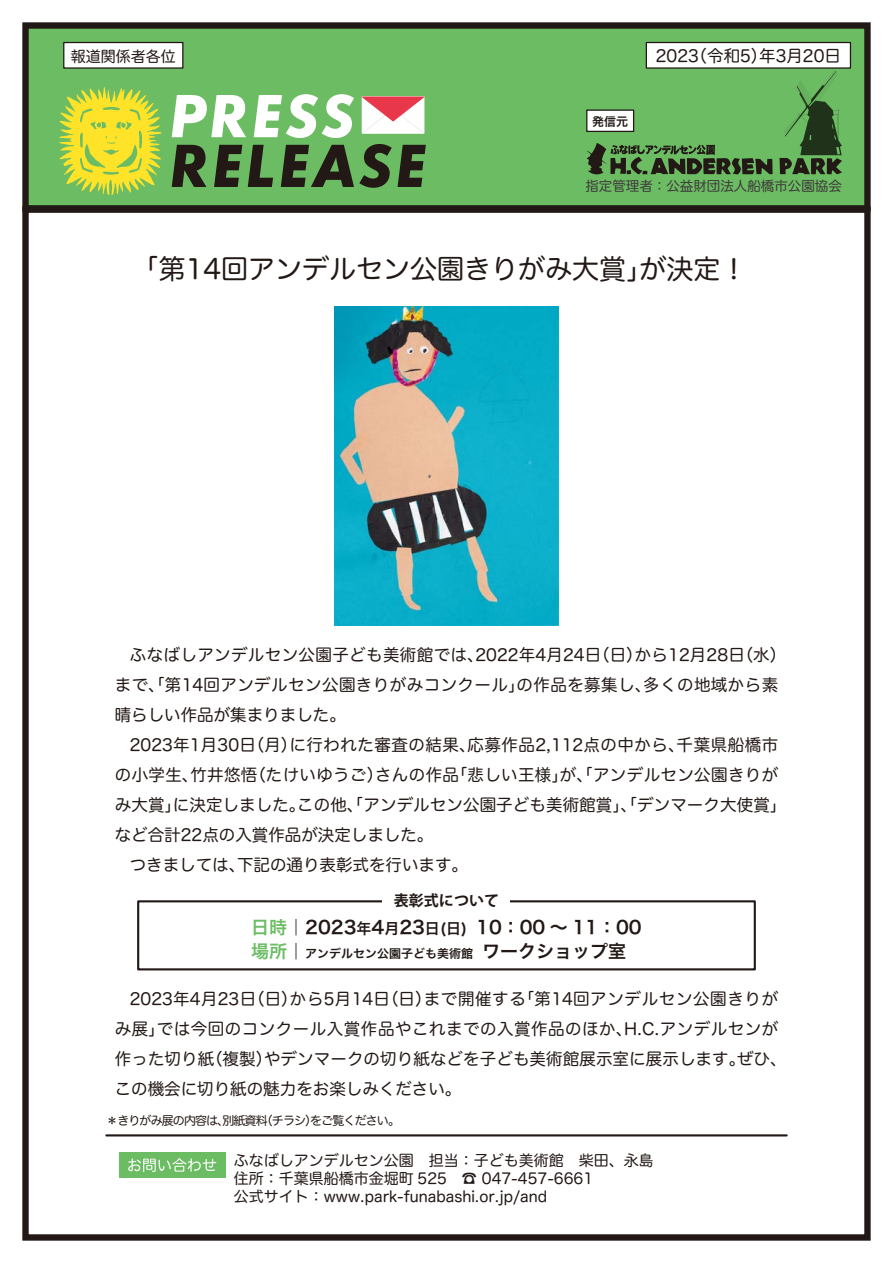
<style>
.page{position:relative;width:893px;height:1263px;background:#fff}
.page>*{position:absolute;margin:0;border:0;box-sizing:border-box;transform-origin:0 0}
.t1{font:27px "Hira Maru Pro W4";color:#221815}
.t2{font:18px "Hira Kaku Pro W6";color:#221815}
.t3{font:16.5px/30px "Hira Maru Pro W4";letter-spacing:.015em;color:#221815}
.t4{font:15px/18px "Hira Maru Pro W4";color:#221815}
.t5{font:700 15px "Koz Go Pr 6 N";color:#221815}
.t6{font:13.5px "Hira Maru Pro W4";color:#3e3a39}
.t7{font:12px "Hira Maru Pro W4";letter-spacing:-.075em;color:#221815}
.t8{font:12px "Hira Kaku Pro W6";color:#221815}
.t9{font:12px "Hiragino Sans W6";color:#221815}
.s1{color:#6cbc64}
.s2{font-size:15px}
.s3{font-size:18px;color:#6cbc64}
.s4{font-size:18px}
</style>
<div class="page">
<div style="left:26px;top:26px;width:841px;height:182px;background:#6cbc64"></div>
<div style="left:22px;top:206px;width:849px;height:1035px;border:6px solid #221815"></div>
<div style="left:22px;top:22px;width:849px;height:190px;border:6px solid #221815"></div>
<hr style="left:106px;top:1134px;width:681px;height:2px;background:#221815">
<div style="left:119px;top:1152px;width:106px;height:26px;background:#6cbc64"></div>
<svg style="left:128px;top:1158px;width:88px;height:14px"></svg>
<img style="left:334px;top:306px;width:225px;height:319px">
<div style="left:137px;top:900px;width:619px;height:70px;border:2px solid #221815"></div>
<div style="left:383px;top:895px;width:127px;height:13px;background:#fff"></div>
<div style="left:63px;top:42px;width:120px;height:27px;background:#fff;border:1px solid #221815"></div>
<svg style="left:587px;top:143px;width:186px;height:31px"></svg>
<svg style="left:779px;top:70px;width:63px;height:104px"></svg>
<div style="left:586px;top:109px;width:48px;height:23px;background:#fff;border:1px solid #221815"></div>
<svg style="left:60px;top:87px;width:102px;height:108px"></svg>
<svg style="left:362px;top:96px;width:62px;height:38px;background:#f5b9bf"></svg>
<svg style="left:172px;top:95px;width:74px;height:42px"></svg>
<svg style="left:254px;top:94px;width:100px;height:44px"></svg>
<svg style="left:172px;top:145px;width:34px;height:42px"></svg>
<svg style="left:214px;top:145px;width:28px;height:42px"></svg>
<svg style="left:248px;top:145px;width:25px;height:42px"></svg>
<svg style="left:281px;top:144px;width:111px;height:44px"></svg>
<svg style="left:398px;top:145px;width:28px;height:42px"></svg>
<div style="left:646px;top:42px;width:205px;height:27px;background:#fff;border:1px solid #221815"></div>
<p class="t4" style="left:71px;top:46px;width:107px">報道関係者各位</p>
<p class="t9" style="left:592px;top:111px;width:37px">発信元</p>
<p class="t3" style="left:656px;top:39px;width:187px">2023（令和5）年3月20日</p>
<p class="t6" style="left:585px;top:174px;width:258px">指定管理者：公益財団法人船橋市公園協会</p>
<h1 class="t1" style="left:132px;top:245px;width:617px">「第14回アンデルセン公園きりがみ大賞」が決定！</h1>
<p class="t3" style="left:115px;top:639px;width:673px;text-indent:15px">ふなばしアンデルセン公園子ども美術館では、2022年4月24日（日）から12月28日（水）まで、「第14回アンデルセン公園きりがみコンクール」の作品を募集し、多くの地域から素晴らしい作品が集まりました。</p>
<p class="t3" style="left:130px;top:729px;width:650px">2023年1月30日（月）に行われた審査の結果、応募作品2,112点の中から、千葉県船橋市</p>
<p class="t3" style="left:115px;top:759px;width:665px">の小学生、竹井悠悟（たけいゆうご）さんの作品「悲しい王様」が、「アンデルセン公園きりが</p>
<p class="t3" style="left:115px;top:789px;width:673px">み大賞」に決定しました。この他、「アンデルセン公園子ども美術館賞」、「デンマーク大使賞」</p>
<p class="t3" style="left:115px;top:819px;width:320px">など合計22点の入賞作品が決定しました。</p>
<p class="t3" style="left:130px;top:849px;width:340px">つきましては、下記の通り表彰式を行います。</p>
<p class="t5" style="left:394px;top:892px;width:106px">表彰式について</p>
<p class="t2" style="left:251px;top:911px;width:392px"><span class="s1">日時</span>｜2023<span class="s2">年</span>4<span class="s2">月</span>23<span class="s2">日(日)</span> 10：00 ～ 11：00</p>
<p class="t8" style="left:251px;top:943px;width:377px"><span class="s3">場所</span><span class="s4">｜</span>アンデルセン公園子ども美術館 <span class="s4">ワークショップ室</span></p>
<p class="t3" style="left:115px;top:983px;width:673px;text-indent:15px">2023年4月23日（日）から5月14日（日）まで開催する「第14回アンデルセン公園きりがみ展」では今回のコンクール入賞作品やこれまでの入賞作品のほか、H.C.アンデルセンが作った切り紙（複製）やデンマークの切り紙などを子ども美術館展示室に展示します。ぜひ、この機会に切り紙の魅力をお楽しみください。</p>
<p class="t7" style="left:106px;top:1110px;width:295px">＊きりがみ展の内容は、別紙資料（チラシ）をご覧ください。</p>
<p class="t4" style="left:234px;top:1150px;width:422px">ふなばしアンデルセン公園　担当：子ども美術館　柴田、永島住所：千葉県船橋市金堀町 525　☎ 047-457-6661<br>公式サイト：www.park-funabashi.or.jp/and</p>
</div>
